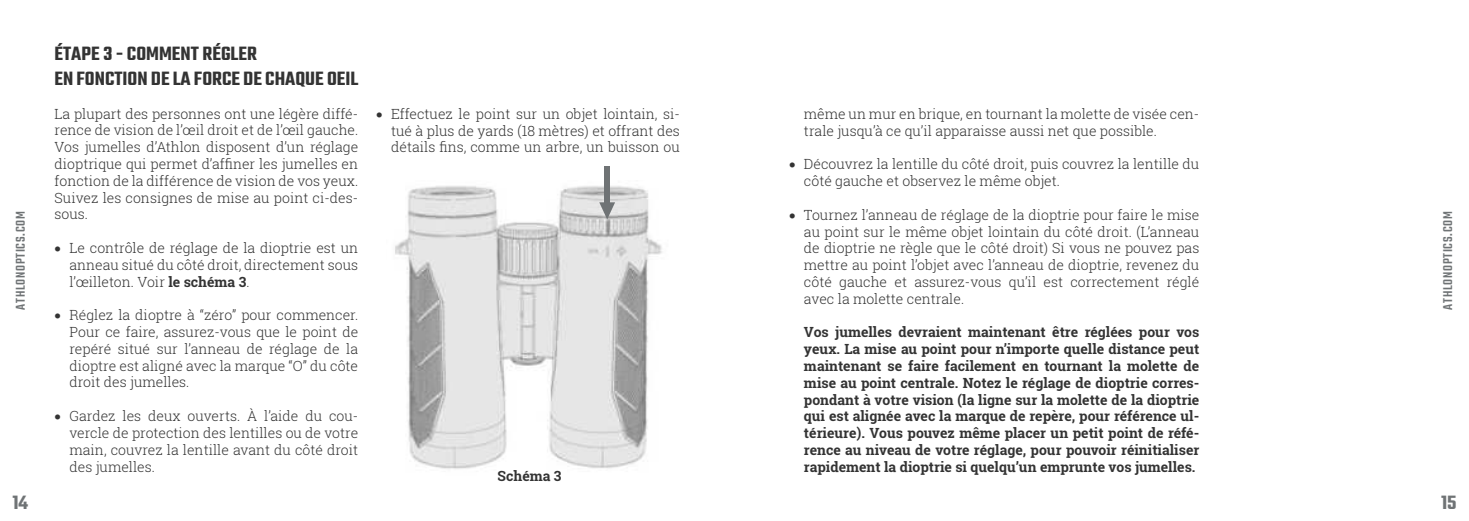
<style>
.page{position:relative;width:1469px;height:521px;background:#fff}
.page>*{position:absolute;margin:0;border:0;box-sizing:border-box;transform-origin:0 0}
.t1{font:600 21px/25.2px "Teko";color:#333}
.t2{font:600 21px "Teko";color:#6f7375}
.t3{font:300 14px/16.8px "Roboto Slab";color:#333;text-align:justify}
.t4{font:700 14px/16.8px "Roboto Slab";color:#333;text-align:justify}
.t5{font:500 14px "Teko";letter-spacing:.05em;color:#6f7375}
.s1{font-weight:700}
</style>
<div class="page">
<img style="left:395px;top:186px;width:267px;height:283px">
<div style="left:604px;top:166px;width:6px;height:40px;background:#6f7375"></div>
<svg style="left:599px;top:202px;width:16px;height:17px"></svg>
<h1 class="t1" style="left:55px;top:40px;width:305px">ÉTAPE 3 - COMMENT RÉGLER<br>EN FONCTION DE LA FORCE DE CHAQUE OEIL</h1>
<p class="t3" style="left:55px;top:106px;width:305px">La plupart des personnes ont une légère diffé&shy;rence de vision de l’œil droit et de l’œil gauche.<br>Vos jumelles d’Athlon disposent d’un réglage dioptrique qui permet d’affiner les jumelles en fonction de la différence de vision de vos yeux.<br>Suivez les consignes de mise au point ci-des&shy;sous.</p>
<p class="t3" style="left:69px;top:241px;width:290px;text-indent:-15px">• Le contrôle de réglage de la dioptrie est un anneau situé du côté droit, directement sous l’œilleton. Voir <span class="s1">le schéma 3</span>.</p>
<p class="t3" style="left:69px;top:308px;width:290px;text-indent:-15px">• Réglez la dioptre à ‘‘zéro’’ pour commencer.<br>Pour ce faire, assurez-vous que le point de repéré situé sur l’anneau de réglage de la dioptre est aligné avec la marque ‘‘O’’ du côte droit des jumelles.</p>
<p class="t3" style="left:69px;top:409px;width:290px;text-indent:-15px">• Gardez les deux ouverts. À l’aide du cou&shy;vercle de protection des lentilles ou de votre main, couvrez la lentille avant du côté droit des jumelles.</p>
<p class="t3" style="left:391px;top:106px;width:290px;text-indent:-15px">• Effectuez le point sur un objet lointain, si&shy;tué à plus de yards (18 mètres) et offrant des détails fins, comme un arbre, un buisson ou</p>
<p class="t3" style="left:804px;top:106px;width:397px">même un mur en brique, en tournant la molette de visée cen&shy;trale jusqu’à ce qu’il apparaisse aussi net que possible.</p>
<p class="t3" style="left:804px;top:157px;width:397px;text-indent:-15px">• Découvrez la lentille du côté droit, puis couvrez la lentille du côté gauche et observez le même objet.</p>
<p class="t3" style="left:804px;top:207px;width:397px;text-indent:-15px">• Tournez l’anneau de réglage de la dioptrie pour faire le mise au point sur le même objet lointain du côté droit. (L’anneau de dioptrie ne règle que le côté droit) Si vous ne pouvez pas mettre au point l’objet avec l’anneau de dioptrie, revenez du côté gauche et assurez-vous qu’il est correctement réglé avec la molette centrale.</p>
<p class="t4" style="left:804px;top:325px;width:397px">Vos jumelles devraient maintenant être réglées pour vos yeux. La mise au point pour n’importe quelle distance peut maintenant se faire facilement en tournant la molette de mise au point centrale. Notez le réglage de dioptrie corres&shy;pondant à votre vision (la ligne sur la molette de la dioptrie qui est alignée avec la marque de repère, pour référence ul&shy;térieure). Vous pouvez même placer un petit point de réfé&shy;rence au niveau de votre réglage, pour pouvoir réinitialiser rapidement la dioptrie si quelqu’un emprunte vos jumelles.</p>
<p class="t5" style="left:12px;top:309px;width:100px;rotate:-90deg">ATHLONOPTICS.COM</p>
<p class="t5" style="left:1439px;top:309px;width:100px;rotate:-90deg">ATHLONOPTICS.COM</p>
<p class="t4" style="left:497px;top:469px;width:65px">Schéma 3</p>
<h1 class="t2" style="left:13px;top:492px;width:17px">14</h1>
<h1 class="t2" style="left:1440px;top:492px;width:17px">15</h1>
</div>
